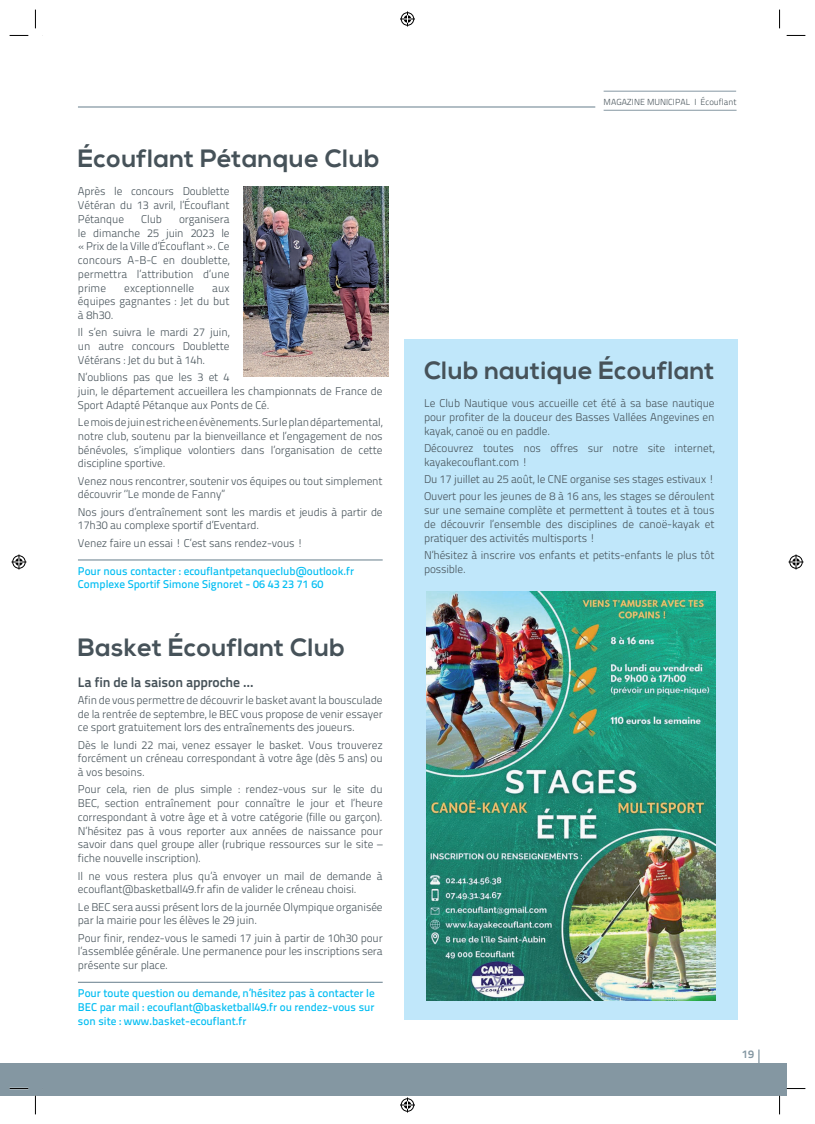
<style>
.page{position:relative;width:815px;height:1124px;background:#fff}
.page>*{position:absolute;margin:0;border:0;box-sizing:border-box;transform-origin:0 0}
.t1{font:700 25px "Nexa";letter-spacing:.02em;color:#465259}
.t2{font:13.75px "Titillium Text 22 L 800 wt";letter-spacing:-.01em;color:#465259}
.t3{font:11.25px/13.8px "Titillium Text 22 L 250 wt";letter-spacing:-.01em;color:#465259;text-align:justify}
.t4{font:11.25px/13.8px "Titillium Text 22 L 600 wt";color:#01bdf2}
.t5{font:11.25px "Titillium Text 22 L 800 wt";color:#8497a2}
.t6{font:8.75px "Titillium Text 22 L 250 wt";color:#465259}
</style>
<div class="page">
<hr style="left:78px;top:106px;width:517px;height:2px;background:#8497a2">
<hr style="left:604px;top:110px;width:133px;height:1px;background:#8497a2">
<hr style="left:604px;top:91px;width:132px;height:1px;background:#8497a2">
<div style="left:35px;top:1062px;width:752px;height:33px;background:#8497a2"></div>
<hr style="left:758px;top:1049px;width:2px;height:21px;background:#8497a2">
<div style="left:404px;top:339px;width:333px;height:680px;background:#c0e7fa"></div>
<img style="left:427px;top:591px;width:289px;height:409px">
<hr style="left:78px;top:559px;width:305px;height:1px;background:#8497a2">
<hr style="left:78px;top:981px;width:305px;height:1px;background:#8497a2">
<img style="left:244px;top:186px;width:144px;height:191px">
<div style="left:0;top:1062px;width:35px;height:33px;background:#8497a2"></div>
<svg style="left:10px;top:35px;width:19px;height:1px"></svg>
<svg style="left:787px;top:35px;width:18px;height:1px"></svg>
<svg style="left:10px;top:1087px;width:19px;height:2px"></svg>
<svg style="left:787px;top:1088px;width:18px;height:1px"></svg>
<svg style="left:35px;top:10px;width:1px;height:19px"></svg>
<svg style="left:35px;top:1095px;width:1px;height:19px"></svg>
<svg style="left:779px;top:10px;width:1px;height:19px"></svg>
<svg style="left:779px;top:1095px;width:1px;height:19px"></svg>
<svg style="left:400px;top:11px;width:15px;height:15px"></svg>
<svg style="left:400px;top:1097px;width:15px;height:15px"></svg>
<svg style="left:11px;top:554px;width:15px;height:15px"></svg>
<svg style="left:788px;top:554px;width:15px;height:15px"></svg>
<h1 class="t1" style="left:78px;top:144px;width:303px">Écouflant Pétanque Club</h1>
<p class="t3" style="left:78px;top:184px;width:153px">Après le concours Doublette Vétéran du 13 avril, l’Écouflant Pétanque</p>
<p class="t3" style="left:141px;top:211px;width:22px">Club</p>
<p class="t3" style="left:78px;top:211px;width:153px;text-indent:101px">organisera le dimanche 25 juin 2023 le « Prix de la Ville d’Écouflant ». Ce concours A-B-C en doublette, permettra l’attribution d’une prime</p>
<p class="t3" style="left:124px;top:280px;width:71px">exceptionnelle</p>
<p class="t3" style="left:78px;top:280px;width:153px;text-indent:134px">aux équipes gagnantes : Jet du but à 8h30.</p>
<p class="t3" style="left:78px;top:325px;width:153px">Il s’en suivra le mardi 27 juin, un autre concours Doublette Vétérans : Jet du but à 14h.</p>
<p class="t3" style="left:78px;top:370px;width:306px;text-align:left">N’oublions pas que les 3 et 4<br>juin, le département accueillera les championnats de France de<br>Sport Adapté Pétanque aux Ponts de Cé.</p>
<p class="t3" style="left:78px;top:414px;width:306px">Le mois de juin est riche en évènements. Sur le plan départemental, notre club, soutenu par la bienveillance et l’engagement de nos bénévoles, s’implique volontiers dans l’organisation de cette discipline sportive.</p>
<p class="t3" style="left:78px;top:473px;width:306px">Venez nous rencontrer, soutenir vos équipes ou tout simplement découvrir ‘’Le monde de Fanny’’</p>
<p class="t3" style="left:78px;top:504px;width:306px">Nos jours d’entraînement sont les mardis et jeudis à partir de<br>17h30 au complexe sportif d’Eventard.</p>
<p class="t3" style="left:78px;top:535px;width:232px">Venez faire un essai ! C’est sans rendez-vous ! ☺</p>
<p class="t4" style="left:78px;top:563px;width:278px">Pour nous contacter : ecouflantpetanqueclub@outlook.fr<br>Complexe Sportif Simone Signoret - 06 43 23 71 60</p>
<h1 class="t1" style="left:78px;top:632px;width:269px">Basket Écouflant Club</h1>
<p class="t2" style="left:78px;top:671px;width:177px">La fin de la saison approche …</p>
<p class="t3" style="left:78px;top:692px;width:306px">Afin de vous permettre de découvrir le basket avant la bousculade de la rentrée de septembre, le BEC vous propose de venir essayer ce sport gratuitement lors des entraînements des joueurs.</p>
<p class="t3" style="left:78px;top:737px;width:306px">Dès le lundi 22 mai, venez essayer le basket. Vous trouverez forcément un créneau correspondant à votre âge (dès 5 ans) ou à vos besoins.</p>
<p class="t3" style="left:78px;top:782px;width:306px">Pour cela, rien de plus simple : rendez-vous sur le site du BEC, section entraînement pour connaître le jour et l’heure correspondant à votre âge et à votre catégorie (fille ou garçon).<br>N’hésitez pas à vous reporter aux années de naissance pour savoir dans quel groupe aller (rubrique ressources sur le site – fiche nouvelle inscription).</p>
<p class="t3" style="left:78px;top:868px;width:306px">Il ne vous restera plus qu’à envoyer un mail de demande à ecouflant@basketball49.fr afin de valider le créneau choisi.</p>
<p class="t3" style="left:78px;top:899px;width:306px">Le BEC sera aussi présent lors de la journée Olympique organisée par la mairie pour les élèves le 29 juin.</p>
<p class="t3" style="left:78px;top:930px;width:306px">Pour finir, rendez-vous le samedi 17 juin à partir de 10h30 pour l’assemblée générale. Une permanence pour les inscriptions sera présente sur place.</p>
<p class="t4" style="left:78px;top:985px;width:298px;text-align:justify">Pour toute question ou demande, n’hésitez pas à contacter le BEC par mail : ecouflant@basketball49.fr ou rendez-vous sur son site : www.basket-ecouflant.fr</p>
<p class="t6" style="left:604px;top:96px;width:134px">MAGAZINE MUNICIPAL I Écouflant</p>
<h1 class="t1" style="left:424px;top:356px;width:292px">Club nautique Écouflant</h1>
<p class="t3" style="left:424px;top:396px;width:292px">Le Club Nautique vous accueille cet été à sa base nautique pour profiter de la douceur des Basses Vallées Angevines en kayak, canoë ou en paddle.</p>
<p class="t3" style="left:424px;top:440px;width:292px">Découvrez toutes nos offres sur notre site internet, kayakecouflant.com !</p>
<p class="t3" style="left:424px;top:470px;width:292px;line-height:17.2px">Du 17 juillet au 25 août, le CNE organise ses stages estivaux !<br>Ouvert pour les jeunes de 8 à 16 ans, les stages se déroulent</p>
<p class="t3" style="left:424px;top:502px;width:292px">sur une semaine complète et permettent à toutes et à tous de découvrir l’ensemble des disciplines de canoë-kayak et pratiquer des activités multisports !</p>
<p class="t3" style="left:424px;top:547px;width:292px">N’hésitez à inscrire vos enfants et petits-enfants le plus tôt possible.</p>
<p class="t5" style="left:742px;top:1045px;width:13px">19</p>
</div>
